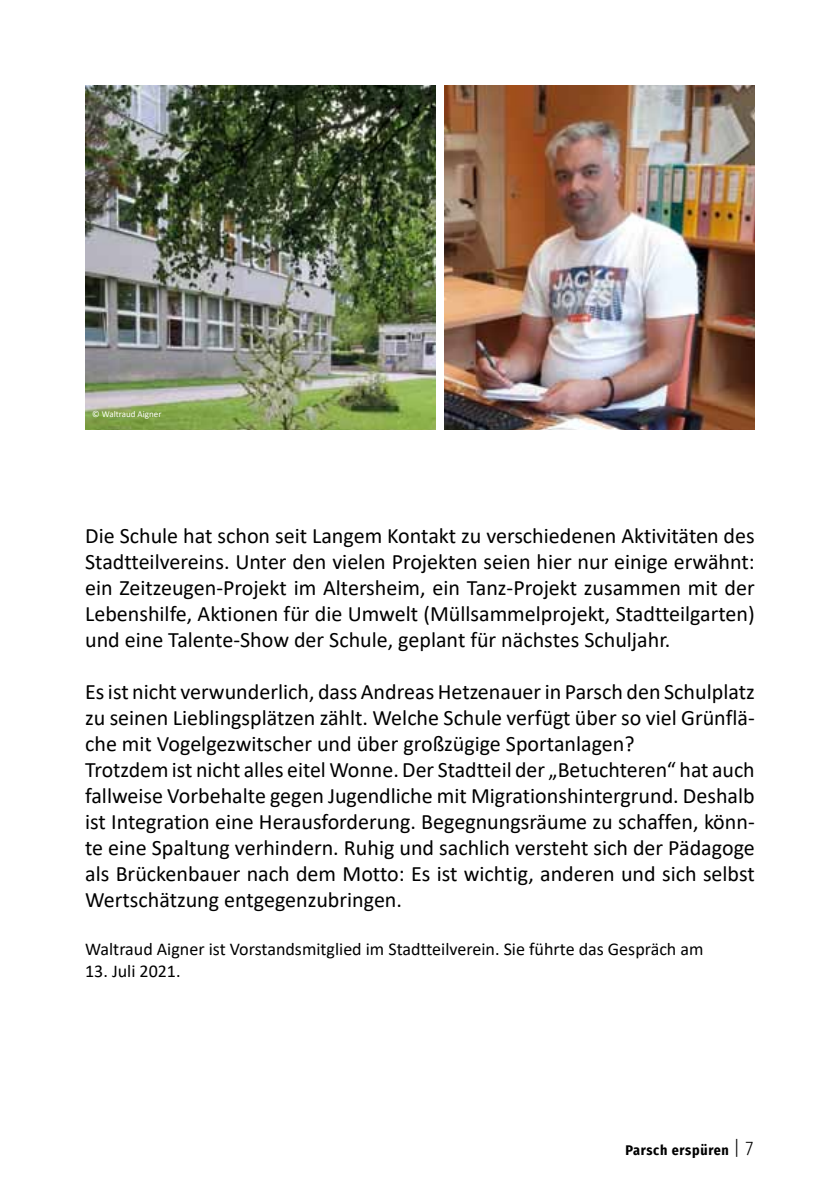
<style>
.page{position:relative;width:840px;height:1191px;background:#fff}
.page>*{position:absolute;margin:0;border:0;box-sizing:border-box;transform-origin:0 0}
.t1{font:22px/26px "Calibri";color:#000;text-align:justify}
.t2{font:18px "Calibri";color:#000}
.t3{font:700 14px "Fira Sans Condensed";letter-spacing:.05em;color:#000}
.t4{font:9px "Calibri";color:#fff}
.s1{font-weight:300;font-size:20px}
</style>
<div class="page">
<img style="left:444px;top:85px;width:310px;height:344px">
<img style="left:86px;top:85px;width:349px;height:344px">
<p class="t4" style="left:92px;top:408px;width:71px">© Waltraud Aigner</p>
<p class="t1" style="left:85px;top:521px;width:670px">Die Schule hat schon seit Langem Kontakt zu verschiedenen Aktivitäten des Stadtteilvereins. Unter den vielen Projekten seien hier nur einige erwähnt: ein Zeitzeugen-Projekt im Altersheim, ein Tanz-Projekt zusammen mit der Lebenshilfe, Aktionen für die Umwelt (Müllsammelprojekt, Stadtteilgarten) und eine Talente-Show der Schule, geplant für nächstes Schuljahr.</p>
<p class="t1" style="left:85px;top:678px;width:670px;text-align:left">Es ist nicht verwunderlich, dass Andreas Hetzenauer in Parsch den Schulplatz zu seinen Lieblingsplätzen zählt. Welche Schule verfügt über so viel Grünflä&shy;che mit Vogelgezwitscher und über großzügige Sportanlagen?<br>Trotzdem ist nicht alles eitel Wonne. Der Stadtteil der „Betuchteren“ hat auch fallweise Vorbehalte gegen Jugendliche mit Migrationshintergrund. Deshalb ist Integration eine Herausforderung. Begegnungsräume zu schaffen, könn&shy;te eine Spaltung verhindern. Ruhig und sachlich versteht sich der Pädagoge als Brückenbauer nach dem Motto: Es ist wichtig, anderen und sich selbst Wertschätzung entgegenzubringen.</p>
<p class="t2" style="left:85px;top:936px;width:619px">Waltraud Aigner ist Vorstandsmitglied im Stadtteilverein. Sie führte das Gespräch am</p>
<p class="t2" style="left:85px;top:958px;width:97px">13. Juli 2021.</p>
<p class="t3" style="left:625px;top:1138px;width:129px">Parsch erspüren <span class="s1">| 7</span></p>
</div>
